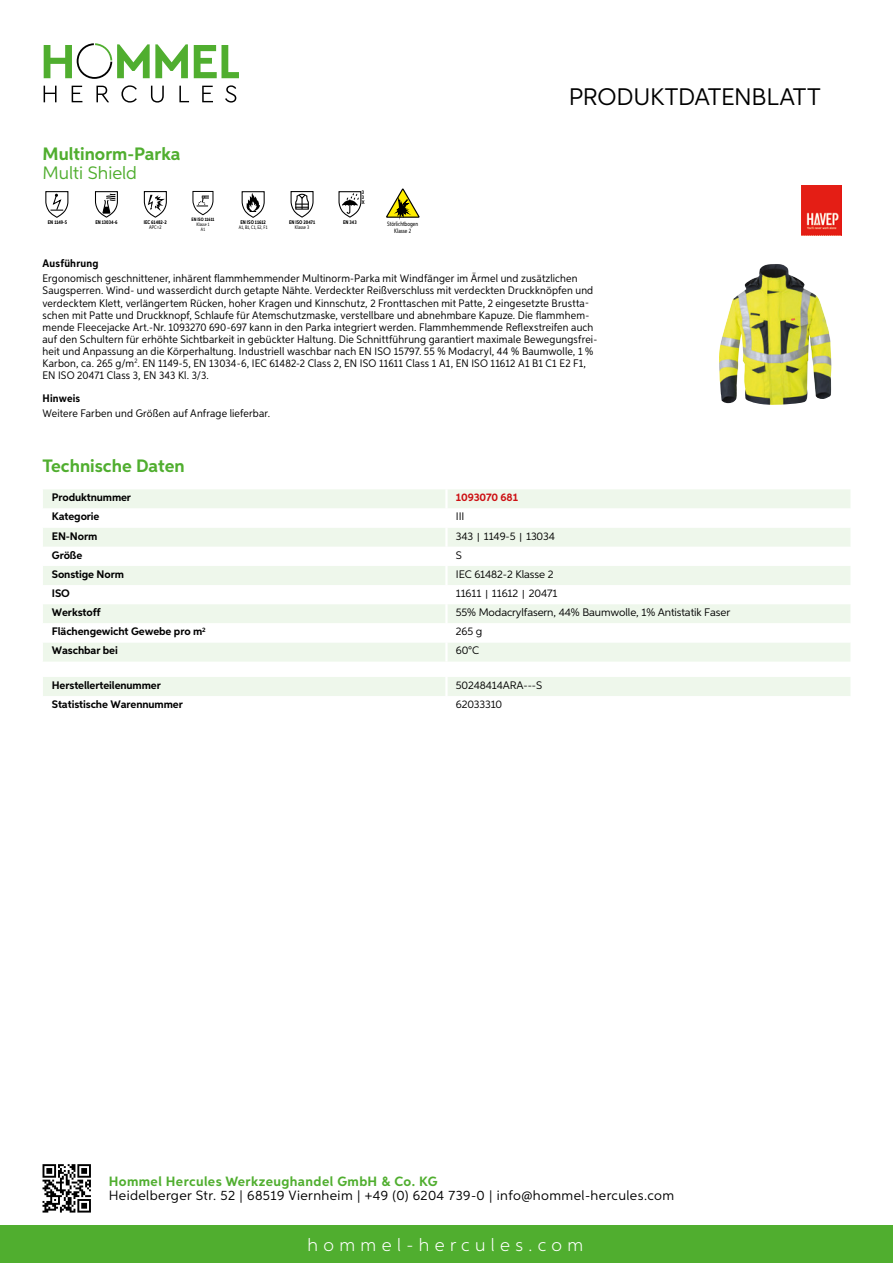
<style>
.page{position:relative;width:893px;height:1263px;background:#fff}
.page>*{position:absolute;margin:0;border:0;box-sizing:border-box;transform-origin:0 0}
.t1{font:24px "Aspira";letter-spacing:-.01em;color:#000}
.t2{font:700 18px "Aspira";color:#50ae2f}
.t3{font:300 18px "Aspira";letter-spacing:.3em;color:#fff}
.t4{font:18px "Aspira";color:#50ae2f}
.t5{font:13.5px "Aspira";letter-spacing:.03em;color:#000}
.t6{font:700 13.5px "Aspira";letter-spacing:.03em;color:#50ae2f}
.t7{font:10.95px/12px "Aspira Nar";letter-spacing:.015em;color:#000}
.t8{font:700 10.95px "Aspira";letter-spacing:-.01em;color:#000}
.t9{font:10.95px "Aspira";letter-spacing:-.01em;color:#000}
.t10{font:700 10.95px "Aspira Nar";letter-spacing:.02em;color:#000}
.t11{font:700 10.95px "Aspira";letter-spacing:-.01em;color:#cd1013}
.t12{font:6.3px/6.3px "Aspira XX Nar";color:#000;text-align:center}
.t13{font:700 5.25px "Aspira XX Nar";color:#000}
.t14{font:5.25px "Aspira XX Nar";color:#000}
.t15{font:700 5.25px/5.2px "Aspira XX Nar";color:#000;text-align:justify}
.t16{font:5.1px "Aspira XX Nar";color:#000}
.t17{font:700 4.8px "Aspira XX Nar";color:#000}
.t18{font:4.8px/4.8px "Aspira XX Nar";color:#000;text-align:center}
.s1{font-family:"Wuerth Global";font-size:10.5px}
</style>
<div class="page">
<div style="left:0;top:1226px;width:893px;height:37px;background:#50ae2f"></div>
<svg style="left:43px;top:1164px;width:48px;height:48px"></svg>
<svg style="left:194px;top:45px;width:45px;height:33px"></svg>
<svg style="left:44px;top:43px;width:144px;height:36px"></svg>
<svg style="left:44px;top:86px;width:13px;height:16px"></svg>
<svg style="left:72px;top:86px;width:10px;height:16px"></svg>
<svg style="left:96px;top:86px;width:13px;height:16px"></svg>
<svg style="left:121px;top:85px;width:16px;height:18px"></svg>
<svg style="left:151px;top:86px;width:13px;height:17px"></svg>
<svg style="left:179px;top:86px;width:10px;height:16px"></svg>
<svg style="left:202px;top:86px;width:11px;height:16px"></svg>
<svg style="left:225px;top:85px;width:11px;height:18px"></svg>
<div style="left:43px;top:489px;width:807px;height:173px;background:#eef7eb"></div>
<svg style="left:43px;top:508px;width:807px;height:134px"></svg>
<hr style="left:445px;top:489px;width:3px;height:19px;background:#fff">
<hr style="left:445px;top:508px;width:3px;height:20px;background:#fff">
<hr style="left:445px;top:528px;width:3px;height:19px;background:#fff">
<hr style="left:445px;top:547px;width:3px;height:19px;background:#fff">
<hr style="left:445px;top:566px;width:3px;height:19px;background:#fff">
<hr style="left:445px;top:585px;width:3px;height:19px;background:#fff">
<hr style="left:445px;top:604px;width:3px;height:19px;background:#fff">
<hr style="left:445px;top:623px;width:3px;height:19px;background:#fff">
<hr style="left:445px;top:642px;width:3px;height:20px;background:#fff">
<div style="left:43px;top:677px;width:807px;height:19px;background:#eef7eb"></div>
<svg style="left:45px;top:191px;width:24px;height:27px"></svg>
<svg style="left:95px;top:191px;width:23px;height:27px"></svg>
<svg style="left:143px;top:191px;width:24px;height:27px"></svg>
<svg style="left:192px;top:190px;width:22px;height:26px"></svg>
<svg style="left:241px;top:191px;width:24px;height:27px"></svg>
<svg style="left:290px;top:191px;width:24px;height:27px"></svg>
<svg style="left:338px;top:191px;width:24px;height:27px"></svg>
<svg style="left:386px;top:188px;width:34px;height:30px"></svg>
<img style="left:719px;top:264px;width:113px;height:141px">
<img style="left:802px;top:185px;width:40px;height:50px">
<h2 class="t2" style="left:43px;top:142px;width:139px">Multinorm-Parka</h2>
<h2 class="t4" style="left:43px;top:162px;width:96px">Multi Shield</h2>
<p class="t13" style="left:48px;top:219px;width:21px">EN 1149-5</p>
<p class="t13" style="left:95px;top:219px;width:24px">EN 13034-6</p>
<p class="t13" style="left:144px;top:219px;width:24px">IEC 61482-2</p>
<p class="t14" style="left:149px;top:224px;width:14px">APC=2</p>
<p class="t17" style="left:191px;top:216px;width:24px">EN ISO 11611</p>
<p class="t18" style="left:197px;top:222px;width:14px">Klasse 1<br>A1</p>
<p class="t13" style="left:240px;top:219px;width:27px">EN ISO 11612</p>
<p class="t16" style="left:239px;top:224px;width:30px">A1, B1, C1, E2, F1</p>
<p class="t13" style="left:289px;top:219px;width:28px">EN ISO 20471</p>
<p class="t14" style="left:295px;top:224px;width:16px">Klasse 3</p>
<p class="t15" style="left:362px;top:189px;width:4px">3<br>3<br>X</p>
<p class="t13" style="left:343px;top:219px;width:15px">EN 343</p>
<p class="t12" style="left:387px;top:221px;width:32px">Störlichtbogen<br>Klasse 2</p>
<h1 class="t1" style="left:569px;top:82px;width:253px">Produktdatenblatt</h1>
<p class="t10" style="left:43px;top:257px;width:58px">Ausführung</p>
<p class="t7" style="left:43px;top:273px;width:556px">Ergonomisch geschnittener, inhärent flammhemmender Multinorm-Parka mit Windfänger im Ärmel und zusätzlichen Saugsperren. Wind- und wasserdicht durch getapte Nähte. Verdeckter Reißverschluss mit verdeckten Druckknöpfen und verdecktem Klett, verlängertem Rücken, hoher Kragen und Kinnschutz, 2 Fronttaschen mit Patte, 2 eingesetzte Brustta&shy;schen mit Patte und Druckknopf, Schlaufe für Atemschutzmaske, verstellbare und abnehmbare Kapuze. Die flammhem&shy;mende Fleecejacke Art.-Nr. 1093270 690-697 kann in den Parka integriert werden. Flammhemmende Reflexstreifen auch auf den Schultern für erhöhte Sichtbarkeit in gebückter Haltung. Die Schnittführung garantiert maximale Bewegungsfrei&shy;heit und Anpassung an die Körperhaltung. Industriell waschbar nach EN ISO 15797. 55 % Modacryl, 44 % Baumwolle, 1 % Karbon, ca. 265 g/m<sup>2</sup>. EN 1149-5, EN 13034-6, IEC 61482-2 Class 2, EN ISO 11611 Class 1 A1, EN ISO 11612 A1 B1 C1 E2 F1, EN ISO 20471 Class 3, EN 343 Kl. 3/3.</p>
<p class="t10" style="left:43px;top:391px;width:39px">Hinweis</p>
<p class="t7" style="left:43px;top:407px;width:229px">Weitere Farben und Größen auf Anfrage lieferbar.</p>
<h2 class="t2" style="left:43px;top:455px;width:144px">Technische Daten</h2>
<p class="t8" style="left:52px;top:491px;width:81px">Produktnummer</p>
<p class="t11" style="left:456px;top:491px;width:64px">1093070 681</p>
<p class="t8" style="left:52px;top:510px;width:49px">Kategorie</p>
<p class="t9" style="left:456px;top:510px;width:10px">III</p>
<p class="t8" style="left:52px;top:529px;width:47px">EN-Norm</p>
<p class="t9" style="left:456px;top:529px;width:101px">343 <span class="s1">|</span> 1149-5 <span class="s1">|</span> 13034</p>
<p class="t8" style="left:52px;top:548px;width:32px">Größe</p>
<p class="t9" style="left:456px;top:548px;width:8px">S</p>
<p class="t8" style="left:52px;top:567px;width:74px">Sonstige Norm</p>
<p class="t9" style="left:456px;top:567px;width:99px">IEC 61482-2 Klasse 2</p>
<p class="t8" style="left:52px;top:586px;width:19px">ISO</p>
<p class="t9" style="left:456px;top:586px;width:103px">11611 <span class="s1">|</span> 11612 <span class="s1">|</span> 20471</p>
<p class="t8" style="left:52px;top:606px;width:50px">Werkstoff</p>
<p class="t9" style="left:456px;top:606px;width:276px">55% Modacrylfasern, 44% Baumwolle, 1% Antistatik Faser</p>
<p class="t8" style="left:52px;top:625px;width:155px">Flächengewicht Gewebe pro m<sup>2</sup></p>
<p class="t9" style="left:456px;top:625px;width:28px">265 g</p>
<p class="t8" style="left:52px;top:644px;width:68px">Waschbar bei</p>
<p class="t9" style="left:456px;top:644px;width:25px">60°C</p>
<p class="t8" style="left:52px;top:678px;width:111px">Herstellerteilenummer</p>
<p class="t9" style="left:456px;top:678px;width:55px">50248414ARA</p>
<p class="t9" style="left:524px;top:678px;width:20px">---S</p>
<p class="t8" style="left:52px;top:697px;width:132px">Statistische Warennummer</p>
<p class="t9" style="left:456px;top:698px;width:48px">62033310</p>
<p class="t6" style="left:109px;top:1172px;width:330px">Hommel Hercules Werkzeughandel GmbH &amp; Co. KG</p>
<p class="t5" style="left:109px;top:1187px;width:567px">Heidelberger Str. 52 | 68519 Viernheim | +49 (0) 6204 739-0 | info@hommel-hercules.com</p>
<h2 class="t3" style="left:307px;top:1234px;width:277px">hommel-hercules.com</h2>
</div>
